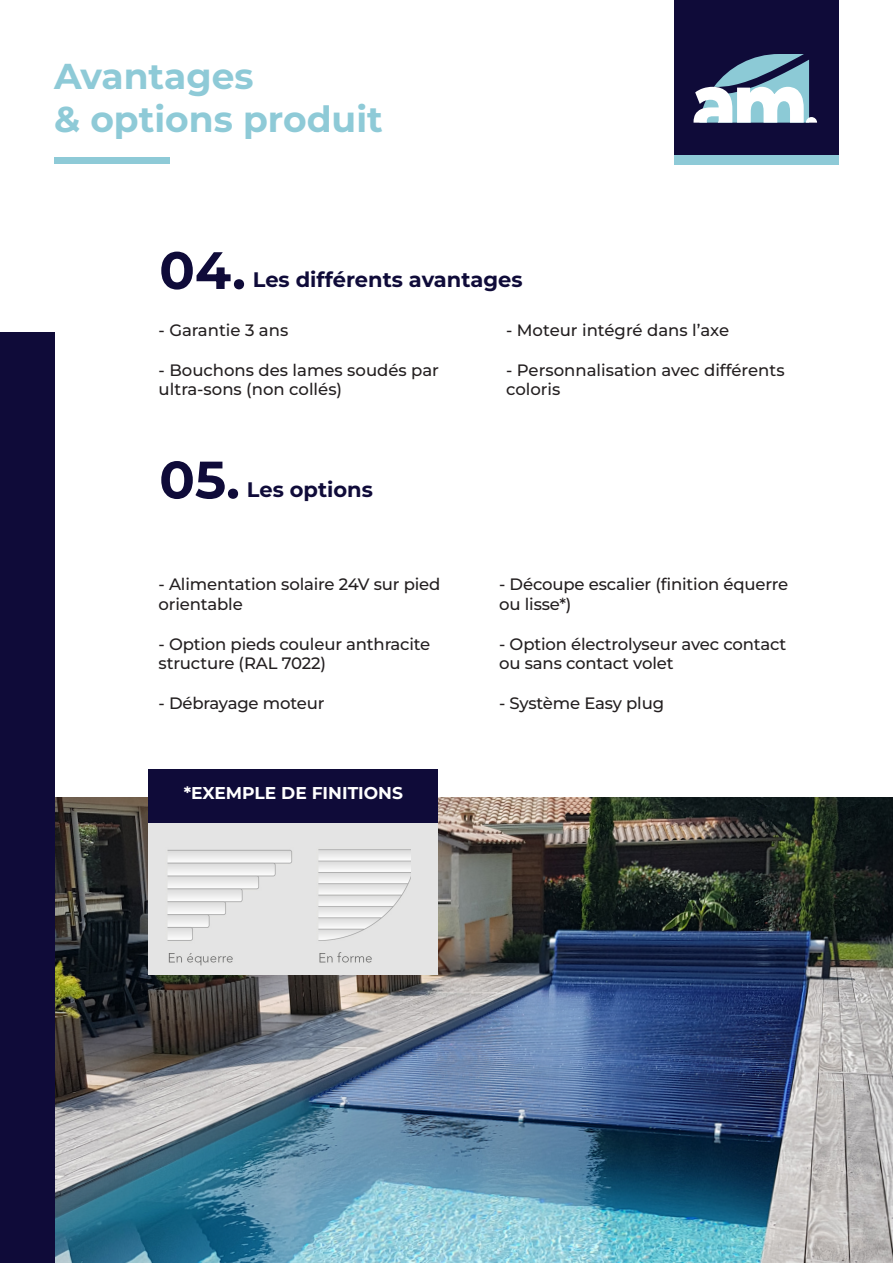
<style>
.page{position:relative;width:893px;height:1263px;background:#fff}
.page>*{position:absolute;margin:0;border:0;box-sizing:border-box;transform-origin:0 0}
.t1{font:700 52.5px "Montserrat";color:#0f0b39}
.t2{font:700 36px "Montserrat";color:#8ecad7}
.t3{font:700 21px "Montserrat";color:#0f0b39}
.t4{font:700 17.1px "Montserrat";color:#fff}
.t5{font:500 16.5px/19.8px "Montserrat";letter-spacing:-.01em;color:#231f20}
</style>
<div class="page">
<img style="left:54px;top:798px;width:839px;height:465px">
<div style="left:54px;top:157px;width:115px;height:7px;background:#8ecad7"></div>
<div style="left:0;top:333px;width:54px;height:930px;background:#0f0b39"></div>
<div style="left:675px;top:0;width:164px;height:164px;background:#0f0b39"></div>
<svg style="left:693px;top:54px;width:124px;height:69px"></svg>
<div style="left:675px;top:155px;width:164px;height:9px;background:#8ecad7"></div>
<div style="left:149px;top:794px;width:289px;height:181px;background:#e4e4e4"></div>
<img style="left:167px;top:849px;width:243px;height:117px">
<div style="left:149px;top:769px;width:289px;height:53px;background:#0f0b39"></div>
<p class="t2" style="left:54px;top:52px;width:201px">Avantages</p>
<p class="t2" style="left:54px;top:95px;width:330px">&amp; options produit</p>
<p class="t1" style="left:159px;top:235px;width:88px">04.</p>
<p class="t3" style="left:253px;top:265px;width:271px">Les différents avantages</p>
<p class="t5" style="left:159px;top:320px;width:131px">- Garantie 3 ans</p>
<p class="t5" style="left:159px;top:359px;width:282px">- Bouchons des lames soudés par ultra-sons (non collés)</p>
<p class="t1" style="left:159px;top:445px;width:82px">05.</p>
<p class="t3" style="left:247px;top:476px;width:128px">Les options</p>
<p class="t5" style="left:159px;top:574px;width:283px">- Alimentation solaire 24V sur pied orientable</p>
<p class="t5" style="left:159px;top:633px;width:273px">- Option pieds couleur anthracite structure (RAL 7022)</p>
<p class="t5" style="left:159px;top:693px;width:167px">- Débrayage moteur</p>
<p class="t4" style="left:184px;top:781px;width:221px">*EXEMPLE DE FINITIONS</p>
<p class="t5" style="left:506px;top:320px;width:224px">- Moteur intégré dans l’axe</p>
<p class="t5" style="left:506px;top:359px;width:280px">- Personnalisation avec différents coloris</p>
<p class="t5" style="left:499px;top:574px;width:291px">- Découpe escalier (finition équerre ou lisse*)</p>
<p class="t5" style="left:499px;top:633px;width:289px">- Option électrolyseur avec contact ou sans contact volet</p>
<p class="t5" style="left:499px;top:693px;width:166px">- Système Easy plug</p>
</div>
